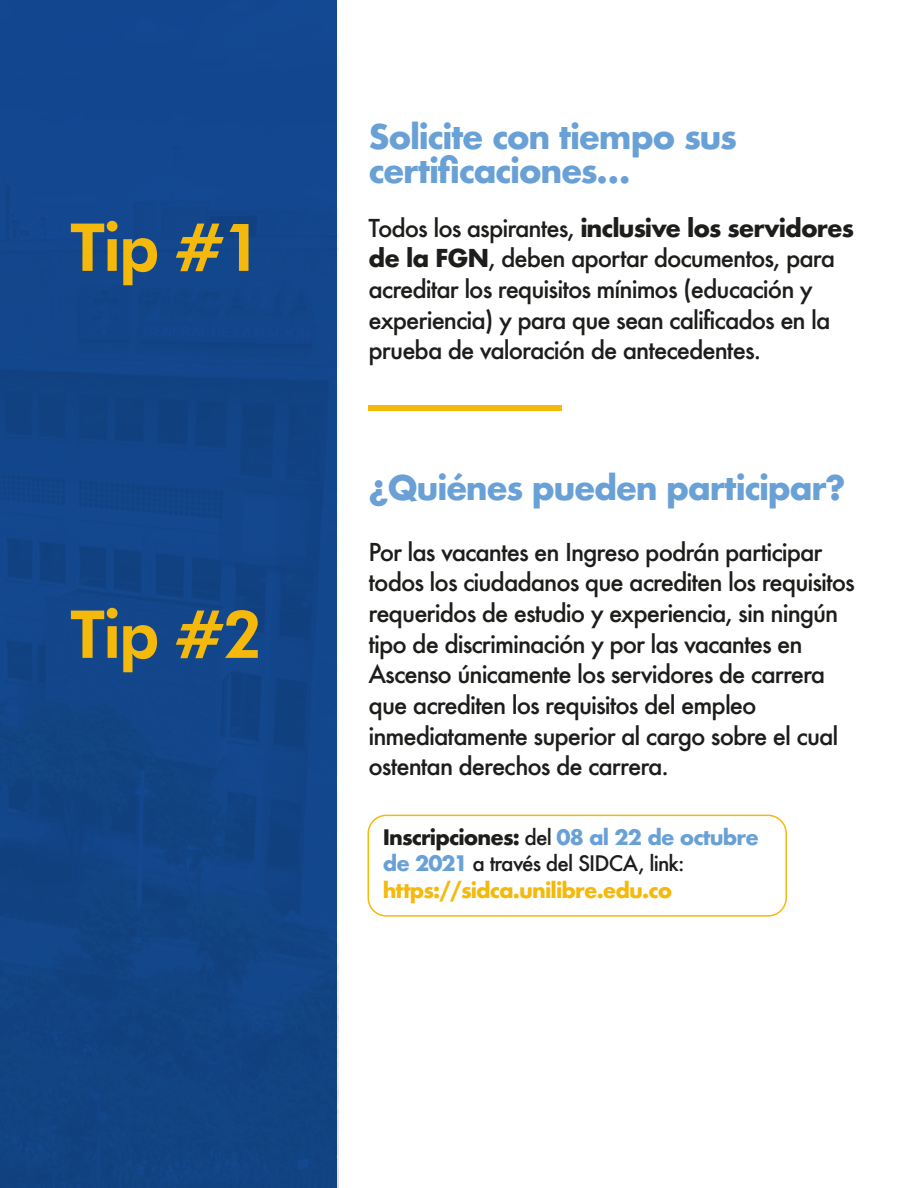
<style>
.page{position:relative;width:918px;height:1188px;background:#fff}
.page>*{position:absolute;margin:0;border:0;box-sizing:border-box;transform-origin:0 0}
.t1{font:700 66.15px "Futura BT";letter-spacing:-.04em;color:#f5b90b}
.t2{font:700 33px/34.3px "Futura";letter-spacing:-.04em;color:#69a1d6}
.t3{font:500 24px/30.6px "Futura";letter-spacing:-.04em;color:#1d1d1b}
.t4{font:700 20.85px/26.5px "Futura";letter-spacing:-.04em;color:#f5b90b}
.s1{font-weight:700}
.s2{color:#1d1d1b}
.s3{font-weight:500;color:#1d1d1b}
.s4{color:#69a1d6}
</style>
<div class="page">
<div style="left:0;top:0;width:337px;height:1188px;background:#124589"></div>
<div style="left:369px;top:406px;width:193px;height:5px;background:#f5b90b"></div>
<div style="left:368px;top:815px;width:419px;height:102px;border:2px solid #f5b90b;border-radius:18px"></div>
<h1 class="t1" style="left:70px;top:207px;width:195px">Tip #1</h1>
<h1 class="t1" style="left:70px;top:594px;width:195px">Tip #2</h1>
<h2 class="t2" style="left:369px;top:119px;width:370px">Solicite con tiempo sus certificaciones…</h2>
<p class="t3" style="left:369px;top:212px;width:487px">Todos los aspirantes, <span class="s1">inclusive los servidores de la FGN</span>, deben aportar documentos, para acreditar los requisitos mínimos (educación y experiencia) y para que sean calificados en la prueba de valoración de antecedentes.</p>
<h2 class="t2" style="left:369px;top:470px;width:479px">¿Quiénes pueden participar?</h2>
<p class="t3" style="left:369px;top:536px;width:488px">Por las vacantes en Ingreso podrán participar todos los ciudadanos que acrediten los requisitos requeridos de estudio y experiencia, sin ningún tipo de discriminación y por las vacantes en Ascenso únicamente los servidores de carrera que acrediten los requisitos del empleo inmediatamente superior al cargo sobre el cual ostentan derechos de carrera.</p>
<p class="t4" style="left:383px;top:824px;width:378px"><span class="s2">Inscripciones:</span> <span class="s3">del</span> <span class="s4">08 al 22 de octubre de 2021</span> <span class="s3">a través del SIDCA, link: </span>https://sidca.unilibre.edu.co</p>
</div>
